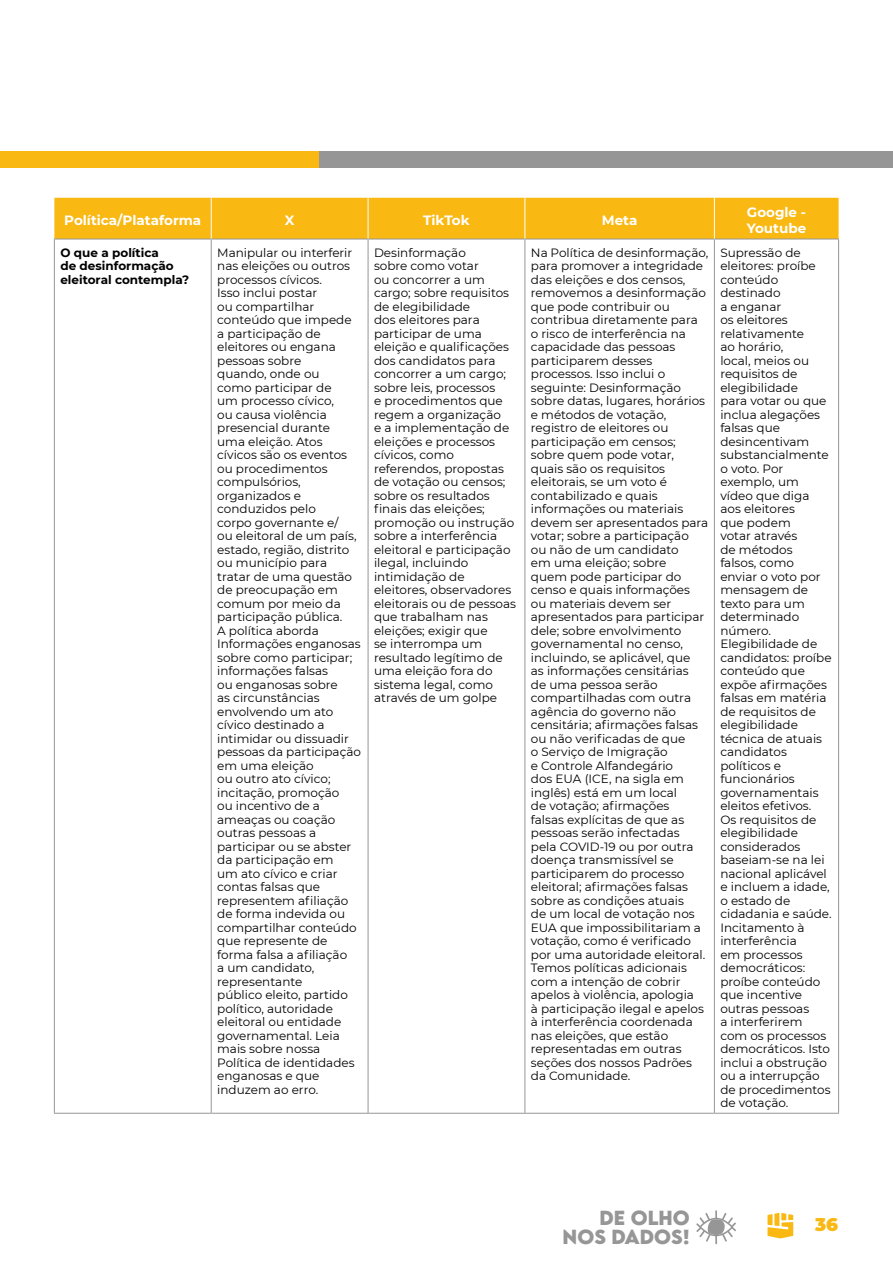
<style>
.page{position:relative;width:893px;height:1263px;background:#fff}
.page>*{position:absolute;margin:0;border:0;box-sizing:border-box;transform-origin:0 0}
.t1{font:700 18.15px/18.8px "LEMONMILK";color:#969696;text-align:right}
.t2{font:900 18px "Montserrat";color:#f9b812}
.t3{font:700 13.5px/16.2px "Montserrat";color:#fff}
.t4{font:12px/13.5px "Montserrat";color:#000}
.t5{font:700 12px/13.5px "Montserrat";color:#000}
</style>
<div class="page">
<div style="left:319px;top:151px;width:573px;height:16px;background:#969696"></div>
<div style="left:0;top:151px;width:319px;height:16px;background:#f9b812"></div>
<svg style="left:696px;top:1210px;width:40px;height:34px"></svg>
<svg style="left:767px;top:1213px;width:26px;height:25px"></svg>
<div style="left:54px;top:198px;width:785px;height:41px;background:#f9b812"></div>
<hr style="left:54px;top:239px;width:157px;height:1px;background:#969696">
<hr style="left:54px;top:239px;width:1px;height:874px;background:#969696">
<hr style="left:211px;top:239px;width:157px;height:1px;background:#969696">
<hr style="left:211px;top:239px;width:1px;height:874px;background:#969696">
<hr style="left:368px;top:239px;width:157px;height:1px;background:#969696">
<hr style="left:368px;top:239px;width:1px;height:874px;background:#969696">
<hr style="left:525px;top:239px;width:189px;height:1px;background:#969696">
<hr style="left:524px;top:239px;width:1px;height:874px;background:#969696">
<hr style="left:714px;top:239px;width:125px;height:1px;background:#969696">
<hr style="left:714px;top:239px;width:1px;height:874px;background:#969696">
<hr style="left:838px;top:239px;width:1px;height:874px;background:#969696">
<hr style="left:54px;top:1113px;width:157px;height:1px;background:#969696">
<hr style="left:211px;top:1113px;width:157px;height:1px;background:#969696">
<hr style="left:368px;top:1113px;width:157px;height:1px;background:#969696">
<hr style="left:525px;top:1113px;width:189px;height:1px;background:#969696">
<hr style="left:714px;top:1113px;width:125px;height:1px;background:#969696">
<hr style="left:211px;top:198px;width:1px;height:41px;background:#fff">
<hr style="left:368px;top:198px;width:1px;height:41px;background:#fff">
<hr style="left:524px;top:198px;width:1px;height:41px;background:#fff">
<hr style="left:714px;top:198px;width:1px;height:41px;background:#fff">
<p class="t3" style="left:64px;top:211px;width:138px">Política/Plataforma</p>
<p class="t3" style="left:285px;top:211px;width:11px">X</p>
<p class="t3" style="left:423px;top:211px;width:48px">TikTok</p>
<p class="t3" style="left:602px;top:211px;width:37px">Meta</p>
<p class="t3" style="left:747px;top:203px;width:61px">Google -<br>Youtube</p>
<p class="t5" style="left:60px;top:245px;width:130px">O que a política<br>de desinformação eleitoral contempla?</p>
<p class="t4" style="left:217px;top:245px;width:145px">Manipular ou interferir nas eleições ou outros processos cívicos.<br>Isso inclui postar<br>ou compartilhar conteúdo que impede a participação de eleitores ou engana pessoas sobre<br>quando, onde ou<br>como participar de<br>um processo cívico,<br>ou causa violência presencial durante<br>uma eleição. Atos cívicos são os eventos ou procedimentos compulsórios, organizados e conduzidos pelo<br>corpo governante e/<br>ou eleitoral de um país, estado, região, distrito ou município para tratar de uma questão de preocupação em comum por meio da participação pública.<br>A política aborda<br>Informações enganosas sobre como participar; informações falsas<br>ou enganosas sobre<br>as circunstâncias envolvendo um ato cívico destinado a intimidar ou dissuadir pessoas da participação em uma eleição<br>ou outro ato cívico; incitação, promoção<br>ou incentivo de a ameaças ou coação outras pessoas a participar ou se abster da participação em<br>um ato cívico e criar contas falsas que representem afiliação de forma indevida ou compartilhar conteúdo que represente de forma falsa a afiliação<br>a um candidato, representante<br>público eleito, partido político, autoridade eleitoral ou entidade governamental. Leia mais sobre nossa<br>Política de identidades enganosas e que induzem ao erro.</p>
<p class="t4" style="left:374px;top:245px;width:143px">Desinformação<br>sobre como votar<br>ou concorrer a um cargo; sobre requisitos de elegibilidade<br>dos eleitores para participar de uma eleição e qualificações dos candidatos para concorrer a um cargo; sobre leis, processos<br>e procedimentos que regem a organização<br>e a implementação de eleições e processos cívicos, como referendos, propostas de votação ou censos; sobre os resultados finais das eleições; promoção ou instrução sobre a interferência eleitoral e participação ilegal, incluindo intimidação de eleitores, observadores eleitorais ou de pessoas que trabalham nas eleições; exigir que<br>se interrompa um resultado legítimo de uma eleição fora do sistema legal, como através de um golpe</p>
<p class="t4" style="left:531px;top:245px;width:179px">Na Política de desinformação, para promover a integridade das eleições e dos censos, removemos a desinformação que pode contribuir ou contribua diretamente para<br>o risco de interferência na capacidade das pessoas participarem desses processos. Isso inclui o seguinte: Desinformação sobre datas, lugares, horários e métodos de votação, registro de eleitores ou participação em censos; sobre quem pode votar, quais são os requisitos eleitorais, se um voto é contabilizado e quais informações ou materiais devem ser apresentados para votar; sobre a participação<br>ou não de um candidato<br>em uma eleição; sobre<br>quem pode participar do censo e quais informações ou materiais devem ser apresentados para participar dele; sobre envolvimento governamental no censo, incluindo, se aplicável, que<br>as informações censitárias<br>de uma pessoa serão compartilhadas com outra agência do governo não censitária; afirmações falsas ou não verificadas de que<br>o Serviço de Imigração<br>e Controle Alfandegário<br>dos EUA (ICE, na sigla em inglês) está em um local<br>de votação; afirmações<br>falsas explícitas de que as pessoas serão infectadas<br>pela COVID-19 ou por outra doença transmissível se participarem do processo eleitoral; afirmações falsas sobre as condições atuais<br>de um local de votação nos<br>EUA que impossibilitariam a votação, como é verificado por uma autoridade eleitoral.<br>Temos políticas adicionais com a intenção de cobrir apelos à violência, apologia<br>à participação ilegal e apelos à interferência coordenada nas eleições, que estão representadas em outras seções dos nossos Padrões da Comunidade.</p>
<p class="t4" style="left:720px;top:245px;width:113px">Supressão de eleitores: proíbe conteúdo destinado<br>a enganar<br>os eleitores relativamente<br>ao horário,<br>local, meios ou requisitos de elegibilidade<br>para votar ou que inclua alegações falsas que desincentivam substancialmente o voto. Por exemplo, um vídeo que diga aos eleitores<br>que podem<br>votar através<br>de métodos<br>falsos, como enviar o voto por mensagem de texto para um determinado número.<br>Elegibilidade de candidatos: proíbe conteúdo que expõe afirmações falsas em matéria de requisitos de elegibilidade técnica de atuais candidatos políticos e funcionários governamentais eleitos efetivos.<br>Os requisitos de elegibilidade considerados baseiam-se na lei nacional aplicável e incluem a idade, o estado de cidadania e saúde.<br>Incitamento à interferência<br>em processos democráticos: proíbe conteúdo que incentive outras pessoas<br>a interferirem com os processos democráticos. Isto inclui a obstrução ou a interrupção de procedimentos de votação.</p>
<h1 class="t1" style="left:563px;top:1208px;width:129px">DE OLHO<br>NOS DADOS!</h1>
<h2 class="t2" style="left:815px;top:1211px;width:24px">36</h2>
</div>
